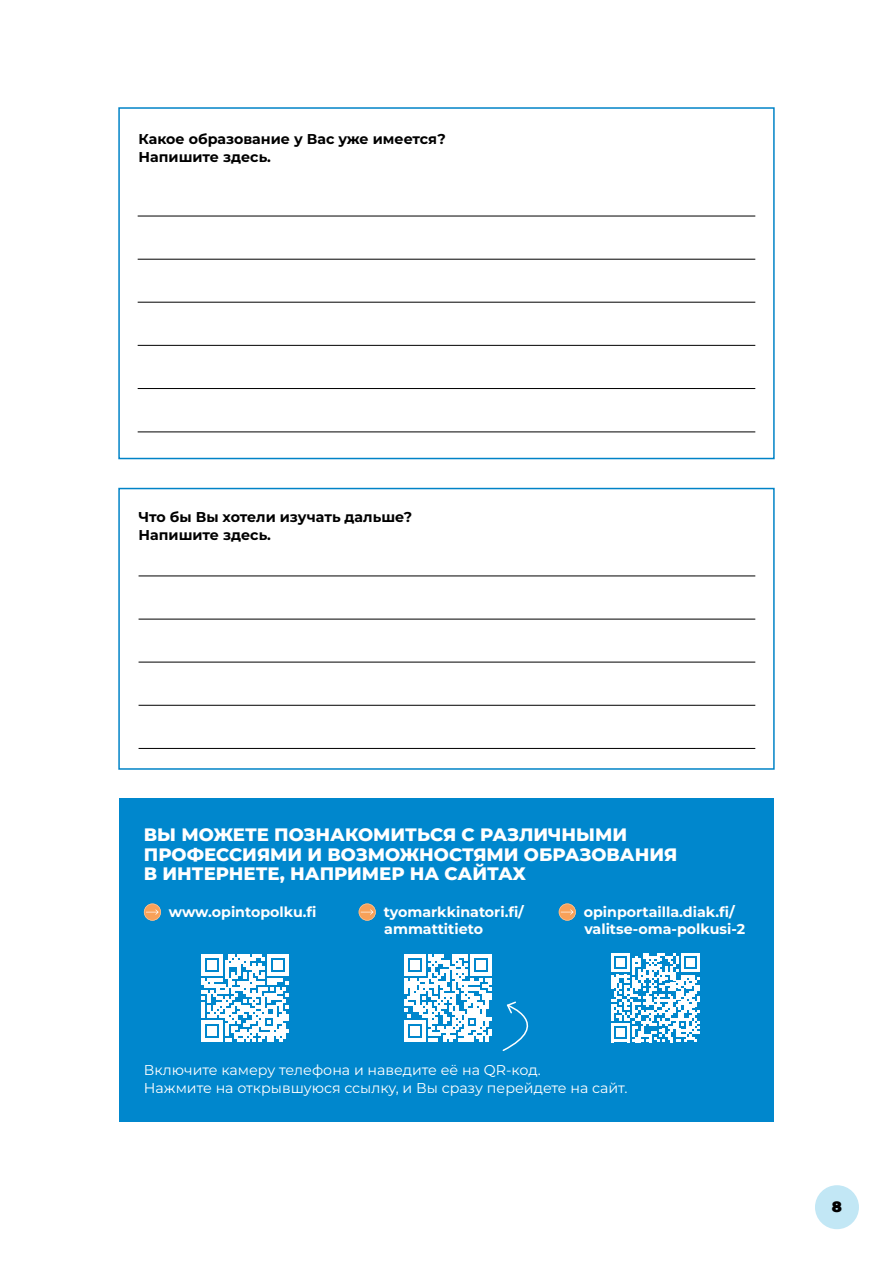
<style>
.page{position:relative;width:893px;height:1263px;background:#fff}
.page>*{position:absolute;margin:0;border:0;box-sizing:border-box;transform-origin:0 0}
.t1{font:800 18px/19.5px "Montserrat";color:#fff}
.t2{font:900 15px "Montserrat";color:#000}
.t3{font:14.25px/18px "Montserrat";color:#fff}
.t4{font:700 14.25px/16.5px "Montserrat";color:#fff}
.t5{font:700 14.25px/18px "Montserrat";color:#000}
</style>
<div class="page">
<div style="left:815px;top:1185px;width:44px;height:44px;background:#c2e7f5;border-radius:50%"></div>
<hr style="left:138px;top:216px;width:617px;height:1px;background:#000">
<hr style="left:138px;top:259px;width:617px;height:1px;background:#000">
<hr style="left:138px;top:302px;width:617px;height:1px;background:#000">
<hr style="left:138px;top:345px;width:617px;height:1px;background:#000">
<hr style="left:138px;top:388px;width:617px;height:1px;background:#000">
<hr style="left:138px;top:432px;width:617px;height:1px;background:#000">
<hr style="left:139px;top:576px;width:616px;height:1px;background:#000">
<hr style="left:139px;top:619px;width:616px;height:1px;background:#000">
<hr style="left:139px;top:662px;width:616px;height:1px;background:#000">
<hr style="left:139px;top:705px;width:616px;height:1px;background:#000">
<hr style="left:139px;top:748px;width:616px;height:1px;background:#000">
<div style="left:119px;top:798px;width:655px;height:324px;background:#0087cd"></div>
<svg style="left:144px;top:903px;width:17px;height:18px"></svg>
<svg style="left:201px;top:954px;width:87px;height:87px"></svg>
<svg style="left:359px;top:903px;width:17px;height:18px"></svg>
<svg style="left:405px;top:954px;width:87px;height:87px"></svg>
<svg style="left:559px;top:903px;width:17px;height:17px"></svg>
<svg style="left:611px;top:953px;width:89px;height:89px"></svg>
<svg style="left:502px;top:1001px;width:27px;height:50px"></svg>
<div style="left:118px;top:107px;width:657px;height:352px;border:2px solid #0083c7"></div>
<div style="left:118px;top:488px;width:657px;height:282px;border:2px solid #0083c7"></div>
<p class="t5" style="left:139px;top:130px;width:309px">Какое образование у Вас уже имеется?<br>Напишите здесь.</p>
<p class="t5" style="left:139px;top:508px;width:275px">Что бы Вы хотели изучать дальше?<br>Напишите здесь.</p>
<p class="t1" style="left:144px;top:825px;width:535px">ВЫ МОЖЕТЕ ПОЗНАКОМИТЬСЯ С РАЗЛИЧНЫМИ<br>ПРОФЕССИЯМИ И ВОЗМОЖНОСТЯМИ ОБРАЗОВАНИЯ<br>В ИНТЕРНЕТЕ, НАПРИМЕР НА САЙТАХ</p>
<p class="t4" style="left:169px;top:903px;width:149px">www.opintopolku.fi</p>
<p class="t4" style="left:384px;top:903px;width:142px">tyomarkkinatori.fi/ ammattitieto</p>
<p class="t4" style="left:584px;top:903px;width:163px">opinportailla.diak.fi/ valitse-oma-polkusi-2</p>
<p class="t3" style="left:144px;top:1060px;width:485px">Включите камеру телефона и наведите её на QR-код.<br>Нажмите на открывшуюся ссылку, и Вы сразу перейдете на сайт.</p>
<p class="t2" style="left:832px;top:1197px;width:12px">8</p>
</div>
